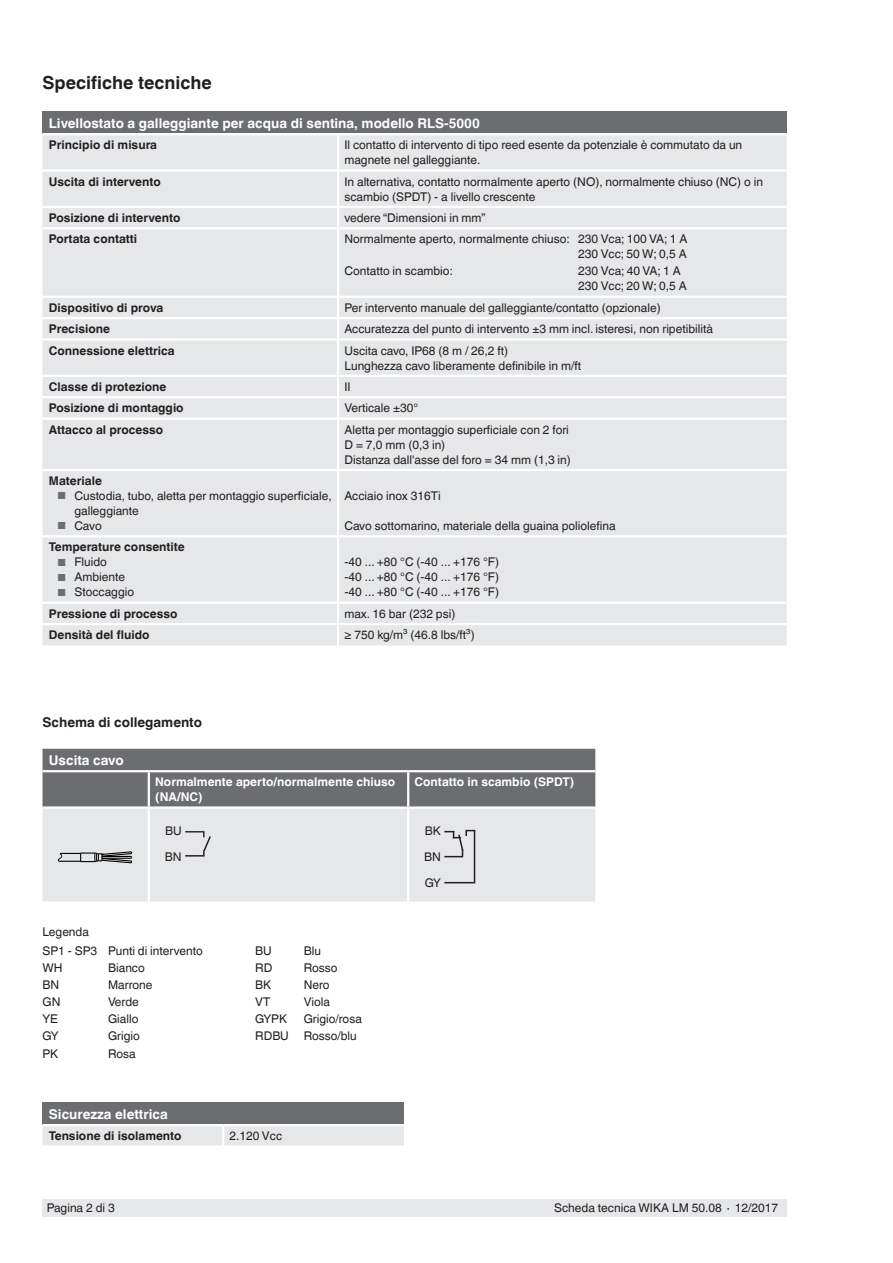
<style>
.page{position:relative;width:893px;height:1263px;background:#fff}
.page>*{position:absolute;margin:0;border:0;box-sizing:border-box;transform-origin:0 0}
.t1{font:700 18px "Helvetica World";color:#231f20}
.t2{font:700 13.5px "Helvetica World";color:#fff}
.t3{font:700 13.5px "Helvetica World";color:#231f20}
.t4{font:12px/15px "Helvetica World";color:#231f20}
.t5{font:700 12px "Helvetica World";color:#231f20}
.t6{font:700 12px/15px "Helvetica World";color:#fff}
.s1{font-size:10.2px;color:#6c6d70}
</style>
<div class="page">
<div style="left:43px;top:1199px;width:744px;height:17px;background:#e6e7e9"></div>
<div style="left:43px;top:112px;width:744px;height:22px;background:#6c6d70"></div>
<div style="left:43px;top:135px;width:744px;height:510px;background:#e6e7e9"></div>
<hr style="left:43px;top:133px;width:295px;height:2px;background:#fff">
<hr style="left:338px;top:133px;width:449px;height:2px;background:#fff">
<hr style="left:337px;top:172px;width:2px;height:34px;background:#fff">
<svg style="left:337px;top:208px;width:2px;height:19px"></svg>
<hr style="left:337px;top:341px;width:2px;height:34px;background:#fff">
<svg style="left:337px;top:377px;width:2px;height:40px"></svg>
<hr style="left:337px;top:420px;width:2px;height:49px;background:#fff">
<hr style="left:338px;top:169px;width:449px;height:3px;background:#fff">
<hr style="left:338px;top:206px;width:449px;height:2px;background:#fff">
<hr style="left:338px;top:338px;width:449px;height:3px;background:#fff">
<hr style="left:338px;top:375px;width:449px;height:2px;background:#fff">
<hr style="left:338px;top:396px;width:449px;height:2px;background:#fff">
<hr style="left:338px;top:417px;width:449px;height:3px;background:#fff">
<hr style="left:338px;top:469px;width:449px;height:2px;background:#fff">
<hr style="left:337px;top:471px;width:2px;height:64px;background:#fff">
<hr style="left:338px;top:535px;width:449px;height:2px;background:#fff">
<hr style="left:337px;top:537px;width:2px;height:65px;background:#fff">
<hr style="left:338px;top:602px;width:449px;height:2px;background:#fff">
<svg style="left:337px;top:604px;width:2px;height:19px"></svg>
<hr style="left:338px;top:623px;width:449px;height:2px;background:#fff">
<hr style="left:337px;top:625px;width:2px;height:20px;background:#fff">
<hr style="left:338px;top:227px;width:449px;height:2px;background:#fff">
<hr style="left:337px;top:229px;width:2px;height:67px;background:#fff">
<hr style="left:338px;top:296px;width:449px;height:2px;background:#fff">
<svg style="left:337px;top:298px;width:2px;height:40px"></svg>
<hr style="left:338px;top:317px;width:449px;height:2px;background:#fff">
<hr style="left:337px;top:135px;width:2px;height:34px;background:#fff">
<hr style="left:43px;top:169px;width:295px;height:3px;background:#fff">
<hr style="left:43px;top:206px;width:295px;height:2px;background:#fff">
<hr style="left:43px;top:227px;width:295px;height:2px;background:#fff">
<hr style="left:43px;top:296px;width:295px;height:2px;background:#fff">
<hr style="left:43px;top:317px;width:295px;height:2px;background:#fff">
<hr style="left:43px;top:338px;width:295px;height:3px;background:#fff">
<hr style="left:43px;top:375px;width:295px;height:2px;background:#fff">
<hr style="left:43px;top:396px;width:295px;height:2px;background:#fff">
<hr style="left:43px;top:417px;width:295px;height:3px;background:#fff">
<hr style="left:43px;top:469px;width:295px;height:2px;background:#fff">
<hr style="left:43px;top:535px;width:295px;height:2px;background:#fff">
<hr style="left:43px;top:602px;width:295px;height:2px;background:#fff">
<hr style="left:43px;top:623px;width:295px;height:2px;background:#fff">
<div style="left:43px;top:749px;width:552px;height:57px;background:#6c6d70"></div>
<div style="left:43px;top:809px;width:552px;height:92px;background:#e6e7e9"></div>
<hr style="left:43px;top:770px;width:106px;height:2px;background:#fff">
<hr style="left:149px;top:770px;width:259px;height:2px;background:#fff">
<hr style="left:148px;top:772px;width:2px;height:34px;background:#fff">
<hr style="left:408px;top:770px;width:187px;height:2px;background:#fff">
<hr style="left:407px;top:772px;width:2px;height:34px;background:#fff">
<hr style="left:148px;top:809px;width:2px;height:92px;background:#fff">
<hr style="left:407px;top:809px;width:2px;height:92px;background:#fff">
<svg style="left:58px;top:851px;width:75px;height:13px"></svg>
<svg style="left:185px;top:831px;width:27px;height:25px"></svg>
<hr style="left:444px;top:882px;width:31px;height:1px;background:#231f20">
<svg style="left:444px;top:830px;width:30px;height:27px"></svg>
<hr style="left:474px;top:830px;width:1px;height:52px;background:#231f20">
<div style="left:43px;top:1103px;width:361px;height:22px;background:#6c6d70"></div>
<hr style="left:43px;top:1124px;width:180px;height:2px;background:#fff">
<hr style="left:223px;top:1124px;width:181px;height:2px;background:#fff">
<div style="left:43px;top:1126px;width:361px;height:19px;background:#e6e7e9"></div>
<h1 class="t1" style="left:43px;top:73px;width:171px">Specifiche tecniche</h1>
<p class="t2" style="left:49px;top:115px;width:432px">Livellostato a galleggiante per acqua di sentina, modello RLS-5000</p>
<p class="t5" style="left:49px;top:138px;width:110px">Principio di misura</p>
<p class="t4" style="left:344px;top:137px;width:399px">Il contatto di intervento di tipo reed esente da potenziale è commutato da un magnete nel galleggiante.</p>
<p class="t5" style="left:49px;top:174px;width:114px">Uscita di intervento</p>
<p class="t4" style="left:344px;top:174px;width:420px">In alternativa, contatto normalmente aperto (NO), normalmente chiuso (NC) o in scambio (SPDT) - a livello crescente</p>
<p class="t5" style="left:49px;top:211px;width:133px">Posizione di intervento</p>
<p class="t4" style="left:344px;top:210px;width:143px">vedere “Dimensioni in mm”</p>
<p class="t5" style="left:49px;top:232px;width:90px">Portata contatti</p>
<p class="t4" style="left:344px;top:232px;width:344px;text-align:right">Normalmente aperto, normalmente chiuso: 230 Vca; 100 VA; 1 A<br>230 Vcc; 50 W; 0,5 A</p>
<p class="t4" style="left:344px;top:264px;width:110px">Contatto in scambio:</p>
<p class="t4" style="left:578px;top:264px;width:110px">230 Vca; 40 VA; 1 A<br>230 Vcc; 20 W; 0,5 A</p>
<p class="t5" style="left:49px;top:301px;width:116px">Dispositivo di prova</p>
<p class="t4" style="left:344px;top:300px;width:318px">Per intervento manuale del galleggiante/contatto (opzionale)</p>
<p class="t5" style="left:49px;top:322px;width:63px">Precisione</p>
<p class="t4" style="left:344px;top:321px;width:370px">Accuratezza del punto di intervento ±3 mm incl. isteresi, non ripetibilità</p>
<p class="t5" style="left:49px;top:343px;width:127px">Connessione elettrica</p>
<p class="t4" style="left:344px;top:343px;width:238px">Uscita cavo, IP68 (8 m / 26,2 ft)<br>Lunghezza cavo liberamente definibile in m/ft</p>
<p class="t5" style="left:49px;top:380px;width:119px">Classe di protezione</p>
<p class="t4" style="left:344px;top:379px;width:8px">II</p>
<p class="t5" style="left:49px;top:401px;width:136px">Posizione di montaggio</p>
<p class="t4" style="left:344px;top:401px;width:75px">Verticale ±30°</p>
<p class="t5" style="left:49px;top:422px;width:116px">Attacco al processo</p>
<p class="t4" style="left:344px;top:422px;width:228px">Aletta per montaggio superficiale con 2 fori<br>D = 7,0 mm (0,3 in)<br>Distanza dall'asse del foro = 34 mm (1,3 in)</p>
<p class="t5" style="left:49px;top:474px;width:54px">Materiale</p>
<p class="t4" style="left:74px;top:488px;width:259px;text-indent:-17px"><span class="s1">■</span> Custodia, tubo, aletta per montaggio superficiale, galleggiante</p>
<p class="t4" style="left:57px;top:518px;width:46px"><span class="s1">■</span> Cavo</p>
<p class="t4" style="left:344px;top:488px;width:98px">Acciaio inox 316Ti</p>
<p class="t4" style="left:344px;top:518px;width:273px">Cavo sottomarino, materiale della guaina poliolefina</p>
<p class="t5" style="left:49px;top:540px;width:137px">Temperature consentite</p>
<p class="t4" style="left:57px;top:555px;width:51px"><span class="s1">■</span> Fluido</p>
<p class="t4" style="left:57px;top:570px;width:69px"><span class="s1">■</span> Ambiente</p>
<p class="t4" style="left:57px;top:585px;width:78px"><span class="s1">■</span> Stoccaggio</p>
<p class="t4" style="left:344px;top:555px;width:156px;text-align:justify">-40 ... +80 °C (-40 ... +176 °F) -40 ... +80 °C (-40 ... +176 °F) -40 ... +80 °C (-40 ... +176 °F)</p>
<p class="t5" style="left:49px;top:607px;width:130px">Pressione di processo</p>
<p class="t4" style="left:344px;top:606px;width:112px">max. 16 bar (232 psi)</p>
<p class="t5" style="left:49px;top:628px;width:102px">Densità del fluido</p>
<p class="t4" style="left:344px;top:627px;width:132px">≥ 750 kg/m³ (46.8 lbs/ft³)</p>
<p class="t3" style="left:43px;top:714px;width:161px">Schema di collegamento</p>
<p class="t2" style="left:49px;top:752px;width:76px">Uscita cavo</p>
<p class="t6" style="left:155px;top:774px;width:242px">Normalmente aperto/normalmente chiuso (NA/NC)</p>
<p class="t6" style="left:415px;top:774px;width:161px">Contatto in scambio (SPDT)</p>
<p class="t4" style="left:165px;top:818px;width:18px;line-height:25.7px">BU<br>BN</p>
<p class="t4" style="left:424px;top:818px;width:18px;line-height:25.7px;text-align:justify">BK BN GY</p>
<p class="t4" style="left:43px;top:922px;width:162px;line-height:18.9px">Legenda<br>SP1 - SP3 Punti di intervento</p>
<p class="t4" style="left:255px;top:943px;width:18px">BU</p>
<p class="t4" style="left:304px;top:943px;width:19px">Blu</p>
<p class="t4" style="left:43px;top:960px;width:22px">WH</p>
<p class="t4" style="left:108px;top:960px;width:38px">Bianco</p>
<p class="t4" style="left:255px;top:960px;width:19px">RD</p>
<p class="t4" style="left:304px;top:960px;width:35px">Rosso</p>
<p class="t4" style="left:43px;top:977px;width:18px">BN</p>
<p class="t4" style="left:108px;top:977px;width:46px">Marrone</p>
<p class="t4" style="left:255px;top:977px;width:18px">BK</p>
<p class="t4" style="left:304px;top:977px;width:27px">Nero</p>
<p class="t4" style="left:43px;top:994px;width:20px">GN</p>
<p class="t4" style="left:108px;top:994px;width:32px">Verde</p>
<p class="t4" style="left:255px;top:994px;width:17px">VT</p>
<p class="t4" style="left:304px;top:994px;width:28px">Viola</p>
<p class="t4" style="left:43px;top:1012px;width:17px">YE</p>
<p class="t4" style="left:108px;top:1012px;width:32px">Giallo</p>
<p class="t4" style="left:255px;top:1012px;width:33px">GYPK</p>
<p class="t4" style="left:304px;top:1012px;width:60px">Grigio/rosa</p>
<p class="t4" style="left:43px;top:1029px;width:18px">GY</p>
<p class="t4" style="left:108px;top:1029px;width:33px">Grigio</p>
<p class="t4" style="left:255px;top:1029px;width:103px">RDBU Rosso/blu</p>
<p class="t4" style="left:43px;top:1046px;width:17px">PK</p>
<p class="t4" style="left:108px;top:1046px;width:29px">Rosa</p>
<p class="t2" style="left:49px;top:1106px;width:120px">Sicurezza elettrica</p>
<p class="t5" style="left:49px;top:1129px;width:134px">Tensione di isolamento</p>
<p class="t4" style="left:230px;top:1128px;width:54px">2.120 Vcc</p>
<p class="t4" style="left:47px;top:1200px;width:70px">Pagina 2 di 3</p>
<p class="t4" style="left:554px;top:1200px;width:225px">Scheda tecnica WIKA LM 50.08 ∙ 12/2017</p>
</div>
